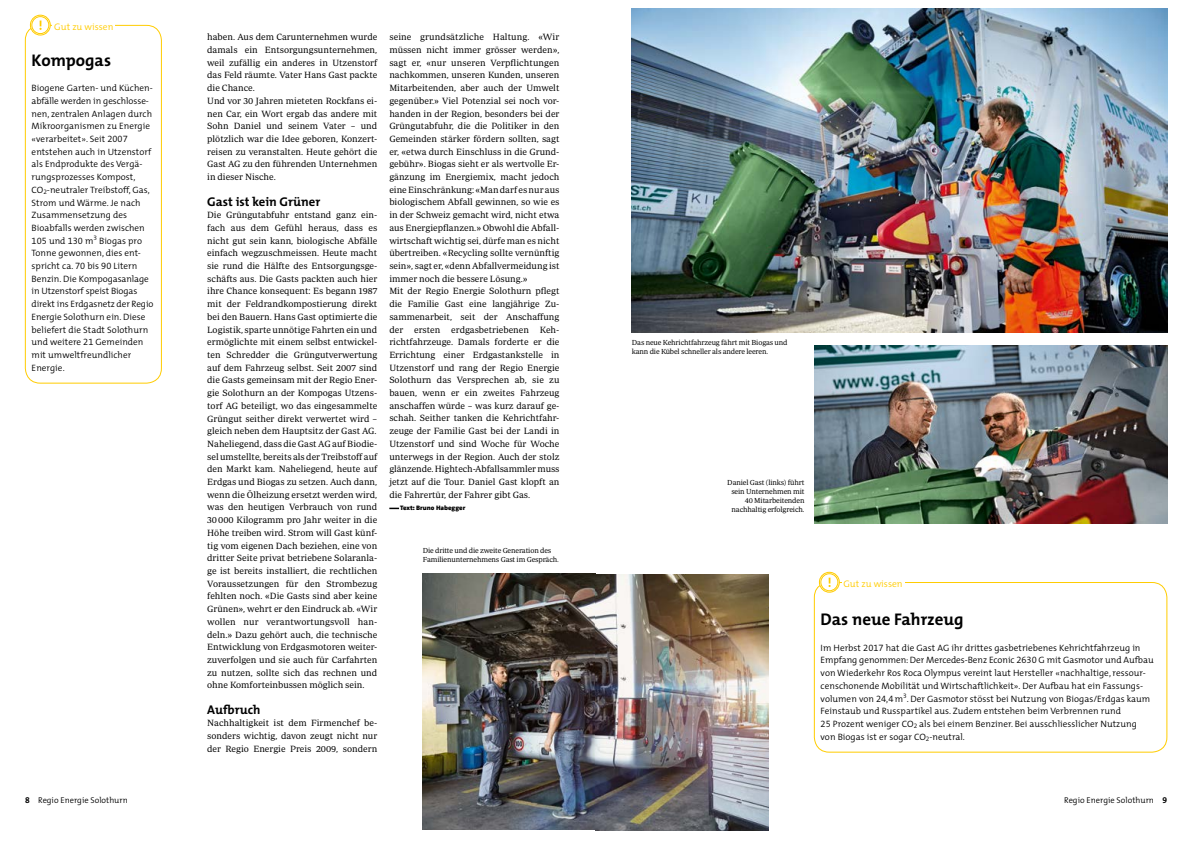
<style>
.page{position:relative;width:1191px;height:842px;background:#fff}
.page>*{position:absolute;margin:0;border:0;box-sizing:border-box;transform-origin:0 0}
.t1{font:700 17px "The Mix";color:#000}
.t2{font:700 16.9px "The Mix";color:#000}
.t3{font:700 12.7px "The Mix";color:#000}
.t4{font:300 9.5px "The Mix";color:#fc0}
.t5{font:9.2px/12.7px "Periodico Text Lg";color:#000}
.t6{font:300 9.2px/12.7px "The Mix";letter-spacing:.005em;color:#000}
.t7{font:300 8.5px "The Mix";color:#000}
.t8{font:7.4px/9px "Periodico Text Lg";letter-spacing:-.02em;color:#000}
.t9{font:900 6.6px "Zwo Pro";color:#000}
.s1{font-family:"The Mix Semi Light Expert";font-weight:400}
.s2{font-family:"The Mix Bold Expert";font-weight:400}
</style>
<div class="page">
<div style="left:25px;top:25px;width:137px;height:358px;border:1px solid #fc0;border-radius:15px"></div>
<svg style="left:30px;top:15px;width:21px;height:21px"></svg>
<div style="left:53px;top:23px;width:62px;height:7px;background:#fff"></div>
<img style="left:423px;top:574px;width:345px;height:256px">
<div style="left:814px;top:582px;width:353px;height:170px;border:1px solid #fc0;border-radius:15px"></div>
<svg style="left:819px;top:572px;width:21px;height:21px"></svg>
<div style="left:842px;top:580px;width:62px;height:8px;background:#fff"></div>
<img style="left:632px;top:9px;width:535px;height:323px">
<img style="left:814px;top:345px;width:353px;height:178px">
<p class="t4" style="left:54px;top:19px;width:61px">Gut zu wissen</p>
<p class="t2" style="left:32px;top:46px;width:81px">Kompogas</p>
<p class="t6" style="left:32px;top:81px;width:123px">Biogene Garten- und Küchen&shy;abfälle werden in geschlosse&shy;nen, zentralen Anlagen durch<br>Mikroorganismen zu Energie «verarbeitet». Seit <span class="s1">2007 </span>entstehen auch in Utzenstorf als Endprodukte des Vergä&shy;rungsprozesses Kompost,<br>CO<sub>2</sub>-neutraler Treibstoff, Gas,<br>Strom und Wärme. Je nach<br>Zusammensetzung des<br>Bioabfalls werden zwischen<br><span class="s1">105</span> und <span class="s1">130</span> m<sup>3</sup> Biogas pro<br>Tonne gewonnen, dies ent&shy;spricht ca. <span class="s1">70</span> bis <span class="s1">90</span> Litern<br>Benzin. Die Kompogasanlage in Utzenstorf speist Biogas direkt ins Erdgasnetz der Regio<br>Energie Solothurn ein. Diese beliefert die Stadt Solothurn und weitere <span class="s1">21</span> Gemeinden mit umweltfreundlicher<br>Energie.</p>
<p class="t7" style="left:25px;top:793px;width:104px"><span class="s2">8</span> Regio Energie Solothurn</p>
<p class="t5" style="left:207px;top:31px;width:172px">haben. Aus dem Carunternehmen wurde damals ein Entsorgungsunternehmen, weil zufällig ein anderes in Utzenstorf das Feld räumte. Vater Hans Gast packte die Chance.<br>Und vor 30 Jahren mieteten Rockfans ei&shy;nen Car, ein Wort ergab das andere mit Sohn Daniel und seinem Vater – und plötzlich war die Idee geboren, Konzert&shy;reisen zu veranstalten. Heute gehört die Gast AG zu den führenden Unternehmen in dieser Nische.</p>
<p class="t3" style="left:207px;top:191px;width:115px">Gast ist kein Grüner</p>
<p class="t5" style="left:207px;top:209px;width:172px;text-align:justify">Die Grüngutabfuhr entstand ganz ein&shy;fach aus dem Gefühl heraus, dass es nicht gut sein kann, biologische Abfälle einfach wegzuschmeissen. Heute macht sie rund die Hälfte des Entsorgungsge&shy;schäfts aus. Die Gasts packten auch hier ihre Chance konsequent: Es begann 1987 mit der Feldrandkompostierung direkt bei den Bauern. Hans Gast optimierte die Logistik, sparte unnötige Fahrten ein und ermöglichte mit einem selbst entwickel&shy;ten Schredder die Grüngutverwertung auf dem Fahrzeug selbst. Seit 2007 sind die Gasts gemeinsam mit der Regio Ener&shy;gie Solothurn an der Kompogas Utzens&shy;torf AG beteiligt, wo das eingesammelte Grüngut seither direkt verwertet wird – gleich neben dem Hauptsitz der Gast AG.<br>Naheliegend, dass die Gast AG auf Biodie&shy;sel umstellte, bereits als der Treibstoff auf den Markt kam. Naheliegend, heute auf Erdgas und Biogas zu setzen. Auch dann, wenn die Ölheizung ersetzt werden wird, was den heutigen Verbrauch von rund 30000 Kilogramm pro Jahr weiter in die Höhe treiben wird. Strom will Gast künf&shy;tig vom eigenen Dach beziehen, eine von dritter Seite privat betriebene Solaranla&shy;ge ist bereits installiert, die rechtlichen Voraussetzungen für den Strombezug fehlten noch. «Die Gasts sind aber keine Grünen», wehrt er den Eindruck ab. «Wir wollen nur verantwortungsvoll han&shy;deln.» Dazu gehört auch, die technische Entwicklung von Erdgasmotoren weiter&shy;zuverfolgen und sie auch für Carfahrten zu nutzen, sollte sich das rechnen und ohne Komforteinbussen möglich sein.</p>
<p class="t3" style="left:207px;top:699px;width:55px">Aufbruch</p>
<p class="t5" style="left:207px;top:717px;width:172px;text-align:justify">Nachhaltigkeit ist dem Firmenchef be&shy;sonders wichtig, davon zeugt nicht nur der Regio Energie Preis 2009, sondern</p>
<p class="t5" style="left:389px;top:31px;width:172px">seine grundsätzliche Haltung. «Wir müssen nicht immer grösser werden», sagt er, «nur unseren Verpflichtungen nachkommen, unseren Kunden, unseren Mitarbeitenden, aber auch der Umwelt gegenüber.» Viel Potenzial sei noch vor&shy;handen in der Region, besonders bei der Grüngutabfuhr, die die Politiker in den Gemeinden stärker fördern sollten, sagt er, «etwa durch Einschluss in die Grund&shy;gebühr». Biogas sieht er als wertvolle Er&shy;gänzung im Energiemix, macht jedoch eine Einschränkung: «Man darf es nur aus biologischem Abfall gewinnen, so wie es in der Schweiz gemacht wird, nicht etwa aus Energiepflanzen.» Obwohl die Abfall&shy;wirtschaft wichtig sei, dürfe man es nicht übertreiben. «Recycling sollte vernünftig sein», sagt er, «denn Abfallvermeidung ist immer noch die bessere Lösung.»<br>Mit der Regio Energie Solothurn pflegt die Familie Gast eine langjährige Zu&shy;sammenarbeit, seit der Anschaffung der ersten erdgasbetriebenen Keh&shy;richtfahrzeuge. Damals forderte er die Errichtung einer Erdgastankstelle in Utzenstorf und rang der Regio Energie Solothurn das Versprechen ab, sie zu bauen, wenn er ein zweites Fahrzeug anschaffen würde – was kurz darauf ge&shy;schah. Seither tanken die Kehrichtfahr&shy;zeuge der Familie Gast bei der Landi in Utzenstorf und sind Woche für Woche unterwegs in der Region. Auch der stolz glänzende. Hightech-Abfallsammler muss jetzt auf die Tour. Daniel Gast klopft an die Fahrertür, der Fahrer gibt Gas.</p>
<p class="t9" style="left:400px;top:504px;width:67px">Text: Bruno Habegger</p>
<p class="t8" style="left:423px;top:546px;width:137px">Die dritte und die zweite Generation des<br>Familienunternehmens Gast im Gespräch.</p>
<p class="t8" style="left:632px;top:338px;width:157px">Das neue Kehrichtfahrzeug fährt mit Biogas und kann die Kübel schneller als andere leeren.</p>
<p class="t8" style="left:727px;top:478px;width:79px;text-align:right">Daniel Gast (links) führt sein Unternehmen mit<br>40 Mitarbeitenden nachhaltig erfolgreich.</p>
<p class="t4" style="left:843px;top:576px;width:61px">Gut zu wissen</p>
<p class="t1" style="left:820px;top:605px;width:144px">Das neue Fahrzeug</p>
<p class="t6" style="left:820px;top:641px;width:334px">Im Herbst <span class="s1">2017</span> hat die Gast AG ihr drittes gasbetriebenes Kehrichtfahrzeug in Empfang genommen: Der Mercedes-Benz Econic <span class="s1">2630</span> G mit Gasmotor und Aufbau von Wiederkehr Ros Roca Olympus vereint laut Hersteller «nachhaltige, ressour&shy;censchonende Mobilität und Wirtschaftlichkeit». Der Aufbau hat ein Fassungs&shy;volumen von <span class="s1">24</span>,<span class="s1">4</span> m<sup>3</sup>. Der Gasmotor stösst bei Nutzung von Biogas/Erdgas kaum Feinstaub und Russpartikel aus. Zudem entstehen beim Verbrennen rund<br><span class="s1">25</span> Prozent weniger CO<sub>2</sub> als bei einem Benziner. Bei ausschliesslicher Nutzung von Biogas ist er sogar CO<sub>2</sub>-neutral.</p>
<p class="t7" style="left:1064px;top:793px;width:104px">Regio Energie Solothurn <span class="s2">9</span></p>
</div>
